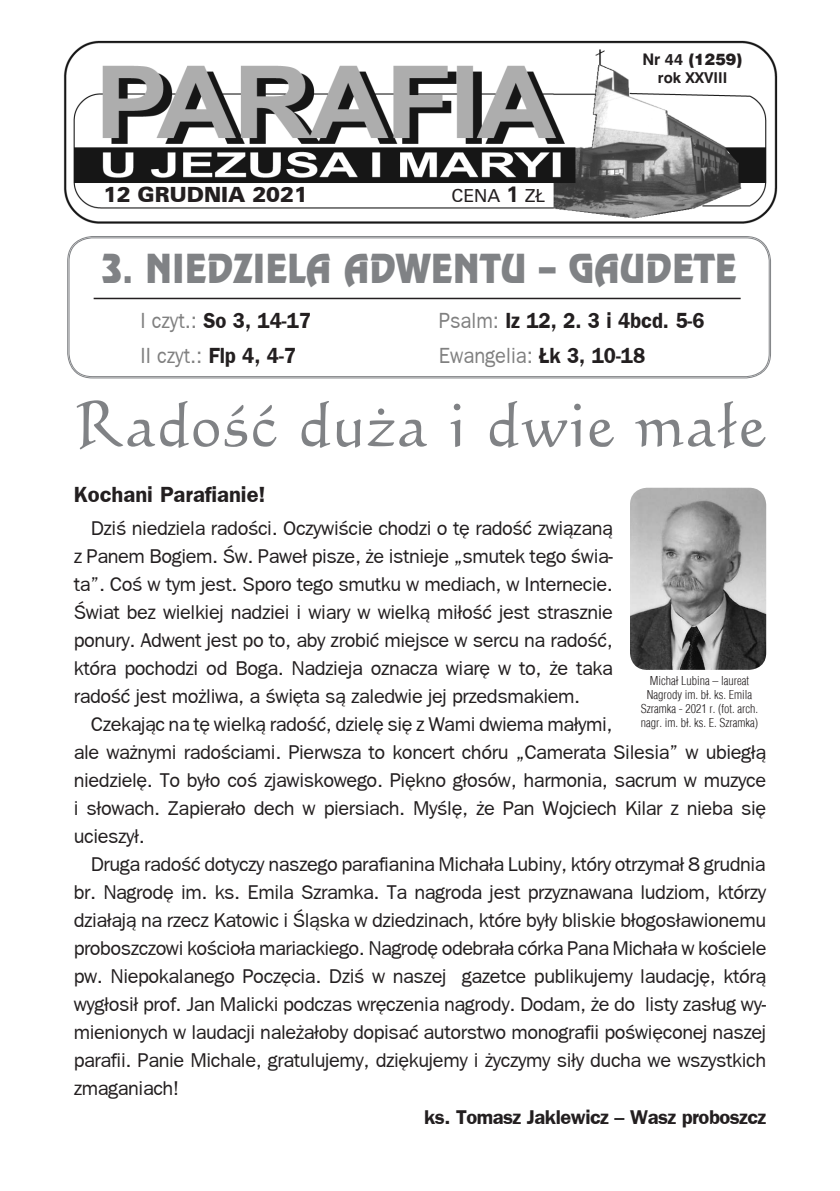
<style>
.page{position:relative;width:840px;height:1191px;background:#fff}
.page>*{position:absolute;margin:0;border:0;box-sizing:border-box;transform-origin:0 0}
.t1{font:62px "Calligraphic 421 L2 Roman B";letter-spacing:.02em;color:#808285}
.t2{font:36px "Renfrew";letter-spacing:.02em;color:#808285;scale:.92 1}
.t3{font:700 22px "Frankfurt Gothic";color:#231f20;scale:.92 1}
.t4{font:22px "Frankfurt Gothic";color:#808080;scale:.92 1}
.t5{font:700 22px "Frankfurt Gothic";color:#231f20}
.t6{font:900 21px "Zurich L2";color:#231f20}
.t7{font:20px/28px "Frankfurt Gothic";letter-spacing:-.02em;color:#231f20;text-align:justify}
.t8{font:700 20px "Frankfurt Gothic";letter-spacing:-.02em;color:#231f20}
.t9{font:18px "Zurich L2";color:#231f20}
.t10{font:16px "Swis 721 Blk PL Regular A";color:#231f20}
.t11{font:15px "Swis 721 PL Bold A";color:#231f20}
.t12{font:300 12px/14px "Switzerland Cond";color:#231f20;text-align:center}
.s1{font-weight:700;font-size:22px}
.s2{font-family:"Swis 721 PL Bold A"}
.s3{font-weight:400;color:#808080}
.s4{font-weight:700;color:#231f20}
</style>
<div class="page">
<img style="left:63px;top:40px;width:715px;height:184px">
<div style="left:69px;top:237px;width:700px;height:140px;border:1px solid #808285;border-radius:23px"></div>
<hr style="left:94px;top:298px;width:646px;height:1px;background:#231f20">
<img style="left:630px;top:488px;width:135px;height:182px">
<p class="t6" style="left:103px;top:180px;width:206px">12 GRUDNIA 2021</p>
<p class="t9" style="left:451px;top:184px;width:95px">CENA <span class="s1">1</span> ZŁ</p>
<p class="t10" style="left:642px;top:49px;width:102px"><span class="s2">Nr 44</span> (1259)</p>
<p class="t11" style="left:657px;top:68px;width:71px">rok XXVIII</p>
<h2 class="t2" style="left:102px;top:245px;width:561px">3. niedziela adwentu – GAUDETE</h2>
<p class="t3" style="left:140px;top:308px;width:187px"><span class="s3">I czyt.:</span> So 3, 14-17</p>
<p class="t3" style="left:438px;top:308px;width:290px"><span class="s3">Psalm:</span> Iz 12, 2. 3 i 4bcd. 5-6</p>
<p class="t4" style="left:140px;top:343px;width:170px">II czyt.: <span class="s4">Flp 4, 4-7</span></p>
<p class="t4" style="left:438px;top:343px;width:226px">Ewangelia: <span class="s4">Łk 3, 10-18</span></p>
<h1 class="t1" style="left:74px;top:381px;width:693px">Radość duża i dwie małe</h1>
<p class="t5" style="left:74px;top:481px;width:193px">Kochani Parafianie!</p>
<p class="t7" style="left:74px;top:514px;width:540px;text-indent:17px">Dziś niedziela radości. Oczywiście chodzi o tę radość związaną z Panem Bogiem. Św. Paweł pisze, że istnieje „smutek tego świa&shy;ta”. Coś w tym jest. Sporo tego smutku w mediach, w Internecie.<br>Świat bez wielkiej nadziei i wiary w wielką miłość jest strasznie ponury. Adwent jest po to, aby zrobić miejsce w sercu na radość, która pochodzi od Boga. Nadzieja oznacza wiarę w to, że taka radość jest możliwa, a święta są zaledwie jej przedsmakiem.</p>
<p class="t7" style="left:74px;top:710px;width:693px;text-align:left;text-indent:17px">Czekając na tę wielką radość, dzielę się z Wami dwiema małymi,<br>ale ważnymi radościami. Pierwsza to koncert chóru „Camerata Silesia” w ubiegłą niedzielę. To było coś zjawiskowego. Piękno głosów, harmonia, sacrum w muzyce i słowach. Zapierało dech w piersiach. Myślę, że Pan Wojciech Kilar z nieba się ucieszył.</p>
<p class="t7" style="left:74px;top:850px;width:694px;text-indent:17px">Druga radość dotyczy naszego parafianina Michała Lubiny, który otrzymał 8 grudnia br. Nagrodę im. ks. Emila Szramka. Ta nagroda jest przyznawana ludziom, którzy działają na rzecz Katowic i Śląska w dziedzinach, które były bliskie błogosławionemu proboszczowi kościoła mariackiego. Nagrodę odebrała córka Pana Michała w kościele pw. Niepokalanego Poczęcia. Dziś w naszej gazetce publikujemy laudację, którą wygłosił prof. Jan Malicki podczas wręczenia nagrody. Dodam, że do listy zasług wy&shy;mienionych w laudacji należałoby dopisać autorstwo monografii poświęconej naszej parafii. Panie Michale, gratulujemy, dziękujemy i życzymy siły ducha we wszystkich zmaganiach!</p>
<p class="t8" style="left:424px;top:1105px;width:343px">ks. Tomasz Jaklewicz – Wasz proboszcz</p>
<p class="t12" style="left:640px;top:673px;width:119px">Michał Lubina – laureat<br>Nagrody im. bł. ks. Emila<br>Szramka - 2021 r. (fot. arch. nagr. im. bł. ks. E. Szramka)</p>
</div>
